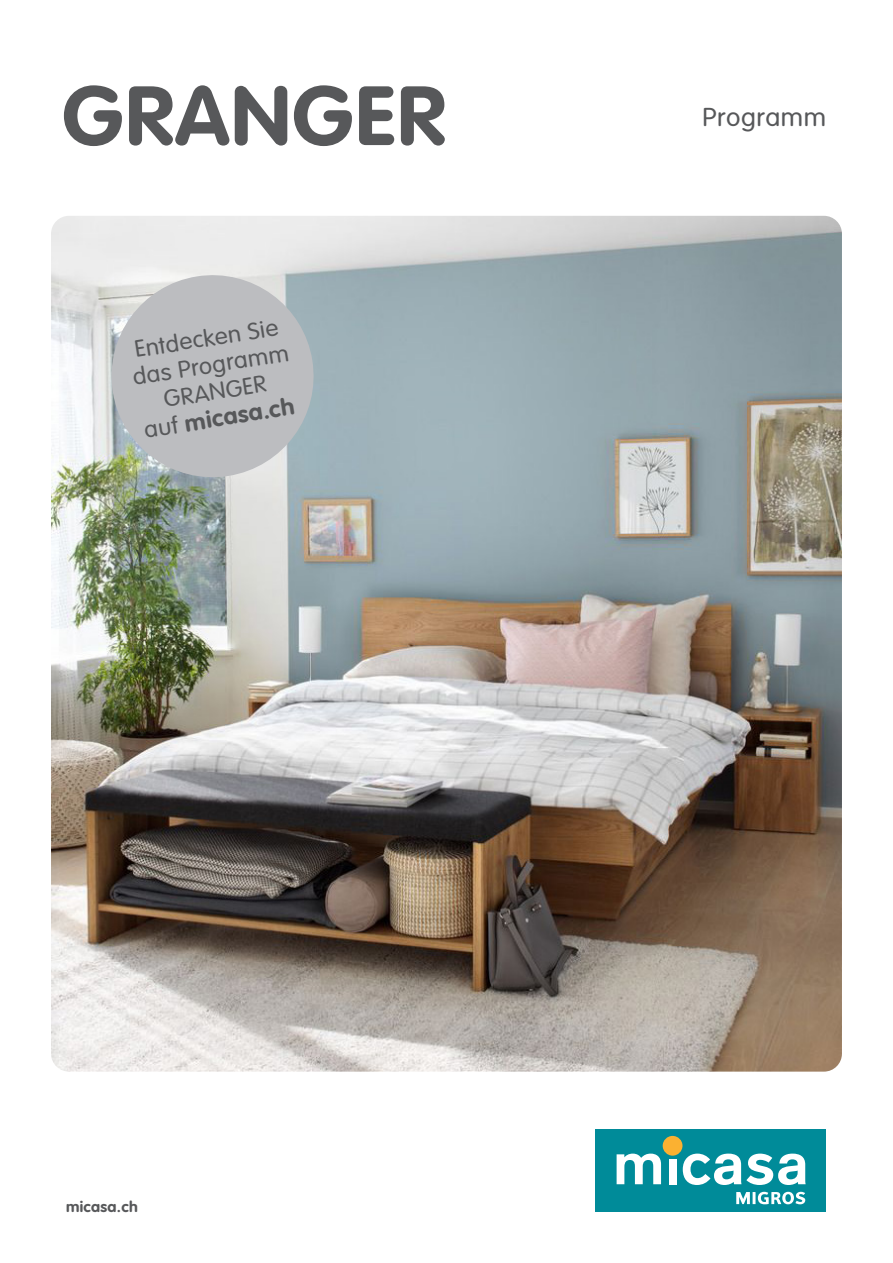
<style>
.page{position:relative;width:893px;height:1263px;background:#fff}
.page>*{position:absolute;margin:0;border:0;box-sizing:border-box;transform-origin:0 0}
.t1{font:700 82.5px "VAG Rounded";letter-spacing:.02em;color:#57585a;scale:1.05 1}
.t2{font:300 25.5px "VAG Rounded";letter-spacing:.02em;color:#57585a;scale:1.05 1}
.t3{font:300 23.25px/27px "VAG Rounded";color:#57585a;text-align:center;scale:1.05 1}
.t4{font:700 15px "VAG Rounded";letter-spacing:.02em;color:#57585a;scale:1.05 1}
.s1{font-weight:700}
</style>
<div class="page">
<div style="left:596px;top:1129px;width:230px;height:83px;background:#008b99"></div>
<svg style="left:736px;top:1192px;width:69px;height:12px"></svg>
<svg style="left:617px;top:1153px;width:44px;height:31px"></svg>
<div style="left:663px;top:1136px;width:19px;height:20px;background:#fbb131;border-radius:50%"></div>
<div style="left:669px;top:1159px;width:7px;height:25px;background:#fff"></div>
<svg style="left:683px;top:1153px;width:123px;height:32px"></svg>
<img style="left:51px;top:216px;width:791px;height:855px">
<svg style="left:104px;top:268px;width:217px;height:217px;background:#bcc0c1"></svg>
<h1 class="t1" style="left:62px;top:68px;width:366px">GRANGER</h1>
<p class="t3" style="left:126px;top:337px;width:152px;rotate:-9deg">Entdecken Sie das Programm<br>GRANGER<br>auf <span class="s1">micasa.ch</span></p>
<p class="t2" style="left:703px;top:102px;width:119px">Programm</p>
<p class="t4" style="left:66px;top:1198px;width:70px">micasa.ch</p>
</div>
